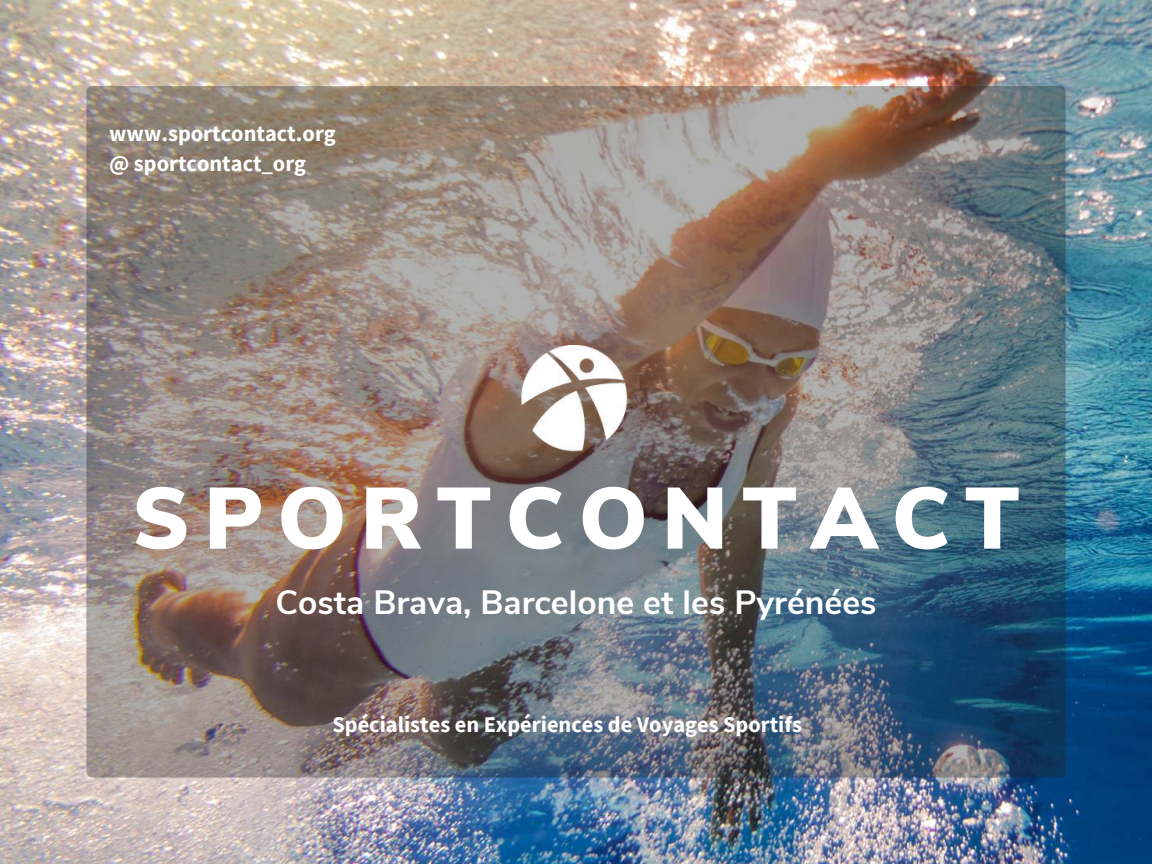
<style>
.page{position:relative;width:1152px;height:864px;background:#fff}
.page>*{position:absolute;margin:0;border:0;box-sizing:border-box;transform-origin:0 0}
.t1{font:900 86.7px "Nunito Sans";letter-spacing:.165em;color:#fff}
.t2{font:700 33.6px "Nunito Sans";color:#fff}
.t3{font:700 22.35px/30.3px "Source Sans Pro";color:#fff}
</style>
<div class="page">
<img style="left:0;top:0;width:1152px;height:864px">
<img style="left:86px;top:86px;width:980px;height:692px;border-radius:6px">
<img style="left:510px;top:345px;width:132px;height:113px">
<p class="t3" style="left:109px;top:118px;width:228px">www.sportcontact.org @ sportcontact_org</p>
<h1 class="t1" style="left:132px;top:461px;width:889px">SPORTCONTACT</h1>
<h2 class="t2" style="left:275px;top:580px;width:603px">Costa Brava, Barcelone et les Pyrénées</h2>
<p class="t3" style="left:332px;top:709px;width:471px">Spécialistes en Expériences de Voyages Sportifs</p>
</div>
